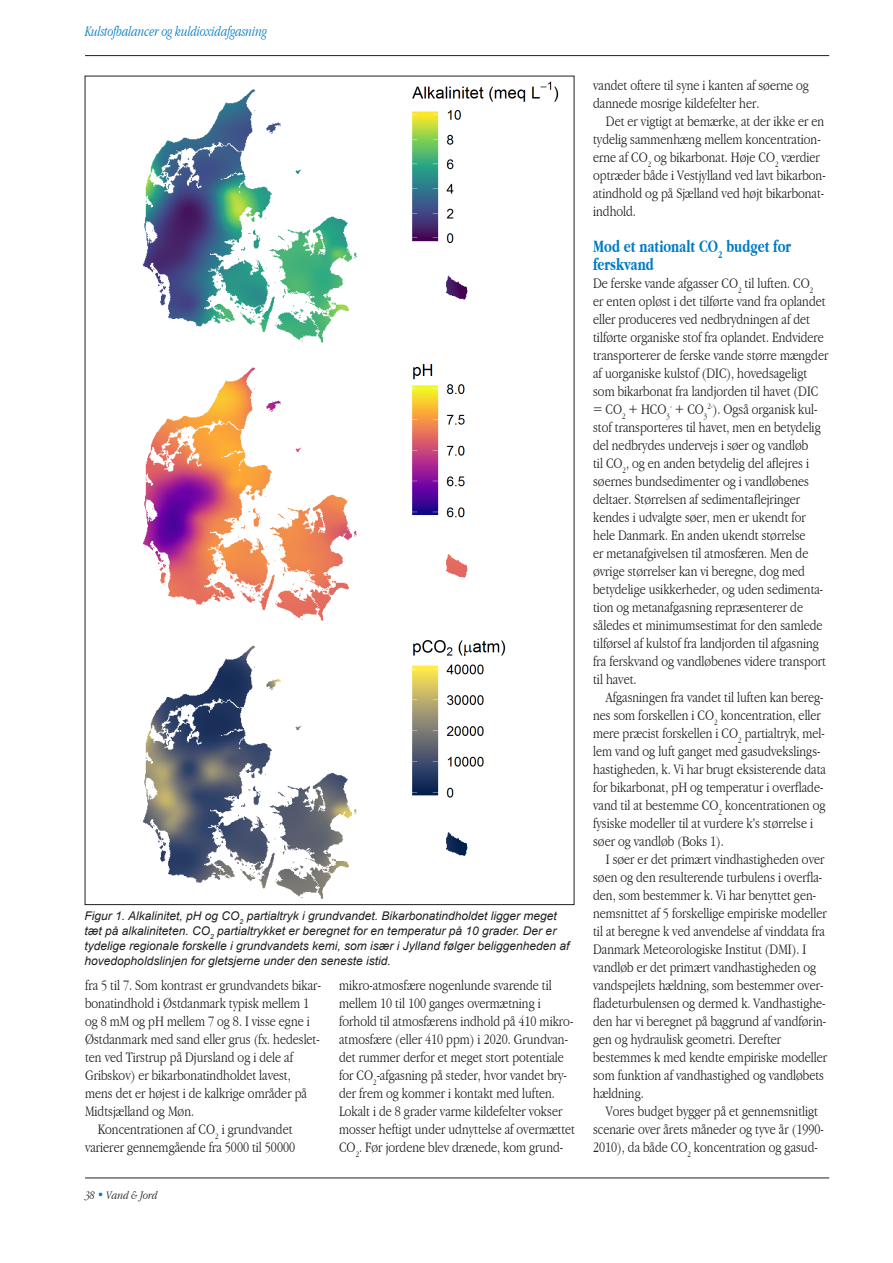
<style>
.page{position:relative;width:893px;height:1263px;background:#fff}
.page>*{position:absolute;margin:0;border:0;box-sizing:border-box;transform-origin:0 0}
.VJ_Mellemrubrik{font:700 condensed 18px/18px "Garamond";color:#007cc2;scale:.9 1}
.VJ_Bodytekst_indryk{font:300 condensed 15px/18px "Garamond";color:#231f20}
.VJ_Bodytekst{font:300 condensed 15px/18px "Garamond";color:#231f20}
.VJ_Mellemrubrik-2{font:italic 300 condensed 15px "Garamond";color:#007cc2;scale:.9 1}
.VJ_Figurtekst{font:italic 12px/15px "Arial";color:#231f20}
.t1{font:italic 300 condensed 12px "Garamond";color:#231f20}
.s1{color:#007cc2}
</style>
<div class="page">
<hr style="left:85px;top:1177px;width:744px;height:1px;background:#231f20">
<svg style="left:85px;top:1177px;width:79px;height:2px"></svg>
<hr style="left:85px;top:55px;width:744px;height:1px;background:#231f20">
<img style="left:142px;top:81px;width:417px;height:818px">
<p class="VJ_Mellemrubrik-2" style="left:85px;top:23px;width:204px">Kulstofbalancer og kuldioxidafgasning</p>
<p class="VJ_Figurtekst" style="left:85px;top:908px;width:486px">Figur 1. Alkalinitet, pH og CO<sub>2</sub> partialtryk i grundvandet. Bikarbonatindholdet ligger meget tæt på alkaliniteten. CO<sub>2</sub> partialtrykket er beregnet for en temperatur på 10 grader. Der er tydelige regionale forskelle i grundvandets kemi, som især i Jylland følger beliggenheden af hovedopholdslinjen for gletsjerne under den seneste istid.</p>
<p class="VJ_Bodytekst_indryk" style="left:85px;top:976px;width:237px">fra 5 til 7. Som kontrast er grundvandets bikar&shy;bonatindhold i Østdanmark typisk mellem 1 og 8 mM og pH mellem 7 og 8. I visse egne i Østdanmark med sand eller grus (fx. hedeslet&shy;ten ved Tirstrup på Djursland og i dele af Gribskov) er bikarbonatindholdet lavest, mens det er højest i de kalkrige områder på Midtsjælland og Møn.</p>
<p class="VJ_Bodytekst_indryk" style="left:85px;top:1120px;width:212px;text-align:right">Koncentrationen af CO<sub>2</sub> i grundvandet varierer gennemgående fra 5000 til 50000</p>
<p class="t1" style="left:85px;top:1189px;width:74px">38 <span class="s1">•</span> Vand &amp; Jord</p>
<p class="VJ_Bodytekst_indryk" style="left:339px;top:976px;width:237px">mikro-atmosfære nogenlunde svarende til mellem 10 til 100 ganges overmætning i forhold til atmosfærens indhold på 410 mikro&shy;atmosfære (eller 410 ppm) i 2020. Grundvan&shy;det rummer derfor et meget stort potentiale for CO<sub>2</sub>-afgasning på steder, hvor vandet bry&shy;der frem og kommer i kontakt med luften.<br>Lokalt i de 8 grader varme kildefelter vokser mosser heftigt under udnyttelse af overmættet CO<sub>2</sub>. Før jordene blev drænede, kom grund-</p>
<p class="VJ_Bodytekst_indryk" style="left:593px;top:76px;width:217px">vandet oftere til syne i kanten af søerne og dannede mosrige kildefelter her.</p>
<p class="VJ_Bodytekst_indryk" style="left:593px;top:112px;width:234px;text-indent:13px">Det er vigtigt at bemærke, at der ikke er en tydelig sammenhæng mellem koncentration&shy;erne af CO<sub>2</sub> og bikarbonat. Høje CO<sub>2</sub> værdier optræder både i Vestjylland ved lavt bikarbon&shy;atindhold og på Sjælland ved højt bikarbonat&shy;indhold.</p>
<p class="VJ_Mellemrubrik" style="left:593px;top:237px;width:222px">Mod et nationalt CO<sub>2</sub> budget for ferskvand</p>
<p class="VJ_Bodytekst" style="left:593px;top:274px;width:237px">De ferske vande afgasser CO<sub>2</sub> til luften. CO<sub>2<br></sub>er enten opløst i det tilførte vand fra oplandet eller produceres ved nedbrydningen af det tilførte organiske stof fra oplandet. Endvidere transporterer de ferske vande større mængder af uorganiske kulstof (DIC), hovedsageligt som bikarbonat fra landjorden til havet (DIC = CO<sub>2</sub> + HCO<sub>3</sub><sup>-</sup> + CO<sub>3</sub><sup>2-</sup>). Også organisk kul&shy;stof transporteres til havet, men en betydelig del nedbrydes undervejs i søer og vandløb<br>til CO<sub>2</sub>, og en anden betydelig del aflejres i søernes bundsedimenter og i vandløbenes deltaer. Størrelsen af sedimentaflejringer kendes i udvalgte søer, men er ukendt for hele Danmark. En anden ukendt størrelse<br>er metanafgivelsen til atmosfæren. Men de øvrige størrelser kan vi beregne, dog med betydelige usikkerheder, og uden sedimenta&shy;tion og metanafgasning repræsenterer de således et minimumsestimat for den samlede tilførsel af kulstof fra landjorden til afgasning fra ferskvand og vandløbenes videre transport til havet.</p>
<p class="VJ_Bodytekst_indryk" style="left:593px;top:688px;width:234px;text-indent:13px">Afgasningen fra vandet til luften kan bereg&shy;nes som forskellen i CO<sub>2</sub> koncentration, eller mere præcist forskellen i CO<sub>2</sub> partialtryk, mel&shy;lem vand og luft ganget med gasudvekslings&shy;hastigheden, k. Vi har brugt eksisterende data for bikarbonat, pH og temperatur i overflade&shy;vand til at bestemme CO<sub>2</sub> koncentrationen og fysiske modeller til at vurdere k's størrelse i søer og vandløb (Boks 1).</p>
<p class="VJ_Bodytekst_indryk" style="left:593px;top:850px;width:236px;text-indent:13px">I søer er det primært vindhastigheden over søen og den resulterende turbulens i overfla&shy;den, som bestemmer k. Vi har benyttet gen&shy;nemsnittet af 5 forskellige empiriske modeller til at beregne k ved anvendelse af vinddata fra Danmark Meteorologiske Institut (DMI). I vandløb er det primært vandhastigheden og vandspejlets hældning, som bestemmer over&shy;fladeturbulensen og dermed k. Vandhastighe&shy;den har vi beregnet på baggrund af vandførin&shy;gen og hydraulisk geometri. Derefter bestemmes k med kendte empiriske modeller som funktion af vandhastighed og vandløbets hældning.</p>
<p class="VJ_Bodytekst_indryk" style="left:593px;top:1102px;width:231px;text-align:center">Vores budget bygger på et gennemsnitligt scenarie over årets måneder og tyve år (1990-<br>2010), da både CO<sub>2</sub> koncentration og gasud-</p>
</div>
